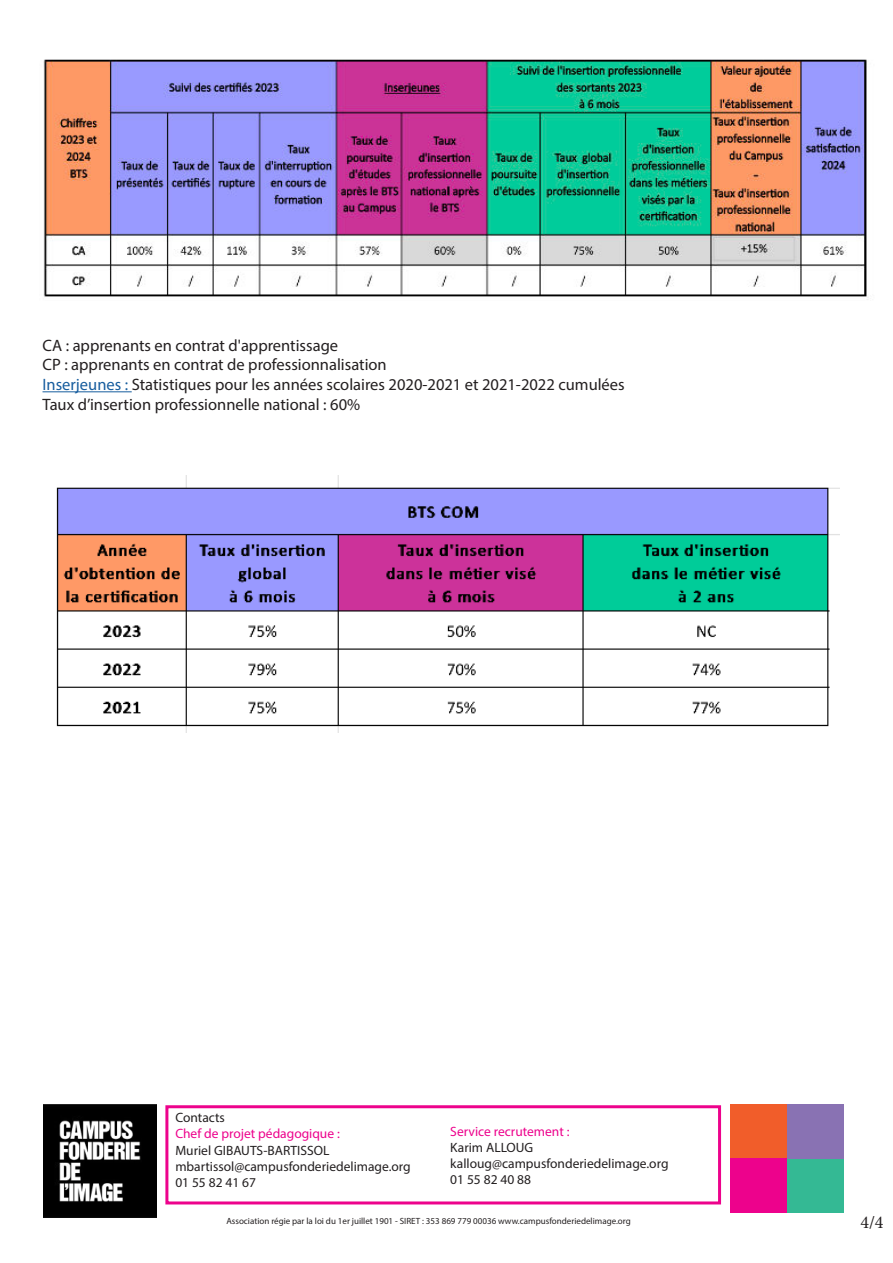
<style>
.page{position:relative;width:893px;height:1263px;background:#fff}
.page>*{position:absolute;margin:0;border:0;box-sizing:border-box;transform-origin:0 0}
.t1{font:18px "Minion Pro";color:#231f20}
.t2{font:16.5px/19.8px "Myriad Pro";color:#231f20}
.t3{font:13.5px/16.2px "Myriad Pro";color:#231f20}
.t4{font:13.5px "Myriad Pro";color:#ed028c}
.t5{font:9px "Myriad Pro";color:#231f20}
.s1{color:#175d9e}
</style>
<div class="page">
<hr style="left:43px;top:391px;width:89px;height:1px;background:#175d9e">
<div style="left:165px;top:1105px;width:556px;height:99px;border:3px solid #ed028c"></div>
<div style="left:731px;top:1104px;width:56px;height:55px;background:#f15d2a"></div>
<div style="left:787px;top:1159px;width:56px;height:54px;background:#34b994"></div>
<div style="left:787px;top:1104px;width:56px;height:55px;background:#8972b3"></div>
<div style="left:731px;top:1159px;width:56px;height:54px;background:#ed028c"></div>
<img style="left:44px;top:1104px;width:112px;height:113px">
<img style="left:43px;top:59px;width:825px;height:241px">
<img style="left:56px;top:475px;width:783px;height:257px">
<p class="t2" style="left:43px;top:336px;width:584px">CA : apprenants en contrat d'apprentissage<br>CP : apprenants en contrat de professionnalisation<br><span class="s1">Inserjeunes :</span> Statistiques pour les années scolaires 2020-2021 et 2021-2022 cumulées Taux d’insertion professionnelle national : 60%</p>
<p class="t3" style="left:175px;top:1110px;width:51px">Contacts</p>
<p class="t4" style="left:175px;top:1127px;width:166px">Chef de projet pédagogique :</p>
<p class="t3" style="left:175px;top:1142px;width:237px">Muriel GIBAUTS-BARTISSOL mbartissol@campusfonderiedelimage.org<br>01 55 82 41 67</p>
<p class="t5" style="left:226px;top:1216px;width:406px">Association régie par la loi du 1er juillet 1901 - SIRET : 353 869 779 00036 www.campusfonderiedelimage.org</p>
<p class="t4" style="left:450px;top:1124px;width:121px">Service recrutement :</p>
<p class="t3" style="left:450px;top:1140px;width:220px">Karim ALLOUG kalloug@campusfonderiedelimage.org<br>01 55 82 40 88</p>
<p class="t1" style="left:860px;top:1211px;width:25px">4/4</p>
</div>
